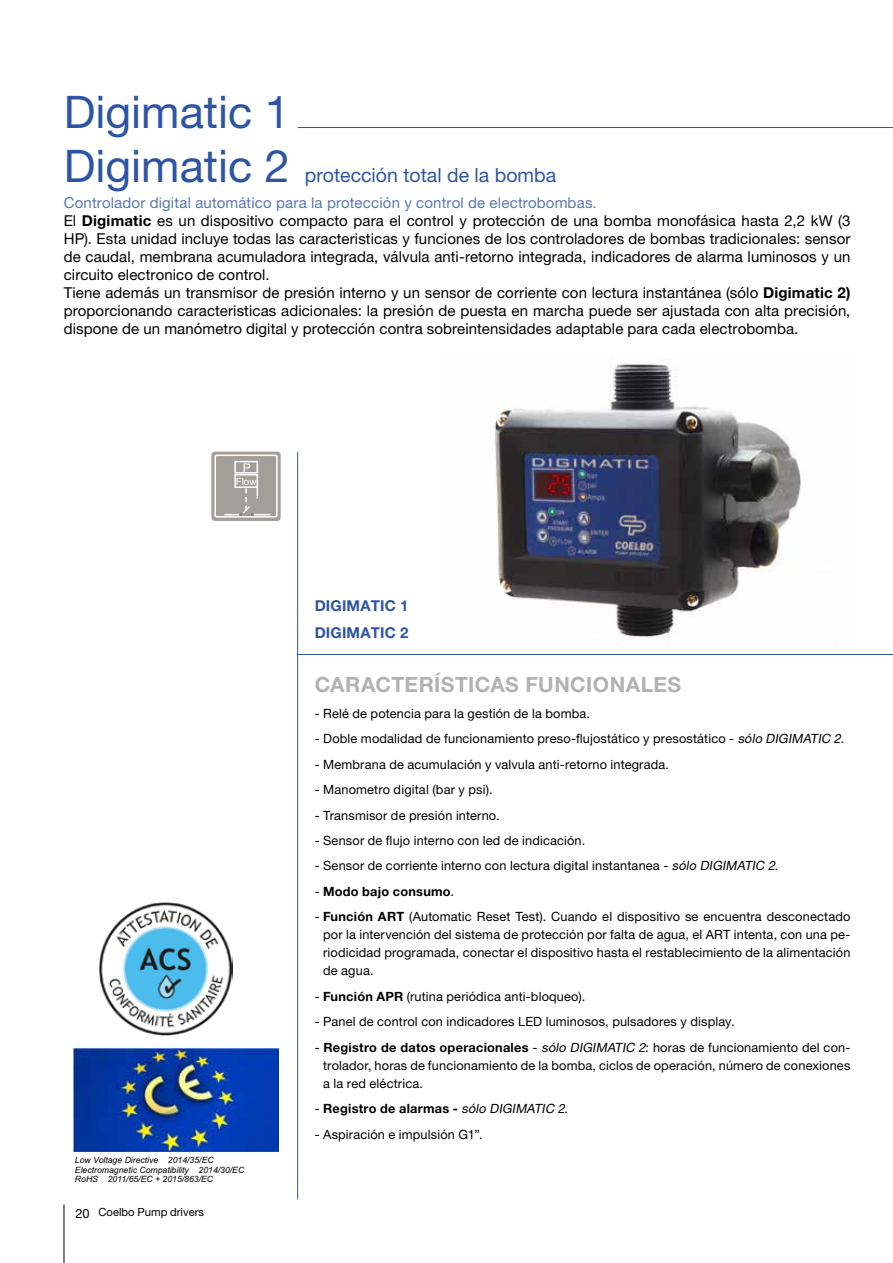
<style>
.page{position:relative;width:893px;height:1263px;background:#fff}
.page>*{position:absolute;margin:0;border:0;box-sizing:border-box;transform-origin:0 0}
.t1{font:45px/54px "Helvetica Neue";color:#2e55a5}
.t2{font:700 21px "Helvetica Neue";letter-spacing:.02em;color:#b3b2b2}
.t3{font:19.5px "Helvetica Neue";color:#2e55a5}
.t4{font:15px/18px "Helvetica Neue";letter-spacing:.005em;color:#000}
.t5{font:700 15px/27px "Helvetica Neue";letter-spacing:.01em;color:#2e55a5}
.t6{font:12.75px/18px "Helvetica Neue";letter-spacing:.015em;color:#000;text-align:justify}
.t7{font:700 12.75px "Helvetica Neue";letter-spacing:.02em;color:#000}
.t8{font:11.85px "Arial";color:#fff}
.t9{font:11.25px "Helvetica Neue";color:#000}
.t10{font:9.9px "Arial";color:#fff}
.t11{font:italic 8.7px/9.6px "Arial";color:#000}
.s1{color:#5877b7}
.s2{font-weight:700}
.s3{font-style:italic}
.s4{font-weight:400}
.s5{font-weight:400;font-style:italic}
</style>
<div class="page">
<hr style="left:64px;top:1204px;width:1px;height:59px;background:#000">
<hr style="left:297px;top:452px;width:1px;height:747px;background:#2e55a5">
<img style="left:494px;top:364px;width:308px;height:274px">
<div style="left:211px;top:452px;width:70px;height:69px;background:#a39e97;border:2px solid #a39e97;border-radius:3px"></div>
<div style="left:234px;top:474px;width:24px;height:14px;border:2px solid #fff"></div>
<div style="left:234px;top:461px;width:24px;height:13px;border:2px solid #fff"></div>
<div style="left:214px;top:455px;width:64px;height:62px;border:2px solid #fff;border-radius:2px"></div>
<svg style="left:224px;top:487px;width:46px;height:29px"></svg>
<hr style="left:297px;top:654px;width:596px;height:1px;background:#2e55a5">
<hr style="left:298px;top:127px;width:595px;height:1px;background:#2e55a5">
<img style="left:74px;top:1048px;width:205px;height:103px">
<img style="left:99px;top:902px;width:134px;height:133px">
<h1 class="t1" style="left:64px;top:84px;width:227px">Digimatic 1<br>Digimatic 2</h1>
<h3 class="t3" style="left:305px;top:163px;width:253px">protección total de la bomba</h3>
<p class="t4" style="left:64px;top:194px;width:788px"><span class="s1">Controlador digital automático para la protección y control de electrobombas.<br></span>El <span class="s2">Digimatic</span> es un dispositivo compacto para el control y protección de una bomba monofásica hasta 2,2 kW (3<br>HP). Esta unidad incluye todas las caracteristicas y funciones de los controladores de bombas tradicionales: sensor de caudal, membrana acumuladora integrada, válvula anti-retorno integrada, indicadores de alarma luminosos y un circuito electronico de control.<br>Tiene además un transmisor de presión interno y un sensor de corriente con lectura instantánea (sólo <span class="s2">Digimatic 2) </span>proporcionando caracteristicas adicionales: la presión de puesta en marcha puede ser ajustada con alta precisión, dispone de un manómetro digital y protección contra sobreintensidades adaptable para cada electrobomba.</p>
<p class="t8" style="left:243px;top:459px;width:9px">P</p>
<p class="t10" style="left:236px;top:474px;width:22px">Flow</p>
<p class="t11" style="left:75px;top:1155px;width:171px">Low Voltage Directive 2014/35/EC<br>Electromagnetic Compatibility 2014/30/EC<br>RoHS 2011/65/EC + 2015/863/EC</p>
<p class="t6" style="left:75px;top:1204px;width:16px">20</p>
<p class="t9" style="left:99px;top:1205px;width:107px">Coelbo Pump drivers</p>
<p class="t5" style="left:315px;top:592px;width:95px">DIGIMATIC 1<br>DIGIMATIC 2</p>
<h2 class="t2" style="left:315px;top:672px;width:368px">CARACTERÍSTICAS FUNCIONALES</h2>
<p class="t6" style="left:315px;top:704px;width:277px">- Relé de potencia para la gestión de la bomba.</p>
<p class="t6" style="left:315px;top:729px;width:531px">- Doble modalidad de funcionamiento preso-flujostático y presostático - <span class="s3">sólo DIGIMATIC 2</span>.</p>
<p class="t6" style="left:315px;top:755px;width:356px">- Membrana de acumulación y valvula anti-retorno integrada.</p>
<p class="t6" style="left:315px;top:780px;width:179px">- Manometro digital (bar y psi).</p>
<p class="t6" style="left:315px;top:806px;width:187px">- Transmisor de presión interno.</p>
<p class="t6" style="left:315px;top:831px;width:272px">- Sensor de flujo interno con led de indicación.</p>
<p class="t6" style="left:315px;top:857px;width:465px">- Sensor de corriente interno con lectura digital instantanea - <span class="s3">sólo DIGIMATIC 2</span>.</p>
<p class="t7" style="left:315px;top:883px;width:141px"><span class="s4">-</span> Modo bajo consumo<span class="s4">.</span></p>
<p class="t6" style="left:323px;top:908px;width:529px;text-indent:-9px">- <span class="s2">Función ART</span> (Automatic Reset Test). Cuando el dispositivo se encuentra desconectado por la intervención del sistema de protección por falta de agua, el ART intenta, con una pe&shy;riodicidad programada, conectar el dispositivo hasta el restablecimiento de la alimentación de agua.</p>
<p class="t6" style="left:315px;top:987px;width:272px">- <span class="s2">Función APR</span> (rutina periódica anti-bloqueo).</p>
<p class="t6" style="left:315px;top:1012px;width:421px">- Panel de control con indicadores LED luminosos, pulsadores y display.</p>
<p class="t6" style="left:323px;top:1038px;width:529px;text-indent:-9px">- <span class="s2">Registro de datos operacionales</span> - <span class="s3">sólo DIGIMATIC 2</span>: horas de funcionamiento del con&shy;trolador, horas de funcionamiento de la bomba, ciclos de operación, número de conexiones a la red eléctrica.</p>
<p class="t7" style="left:315px;top:1101px;width:255px"><span class="s4">-</span> Registro de alarmas - <span class="s5">sólo DIGIMATIC 2</span><span class="s4">.</span></p>
<p class="t6" style="left:315px;top:1125px;width:169px">- Aspiración e impulsión G1”.</p>
</div>
